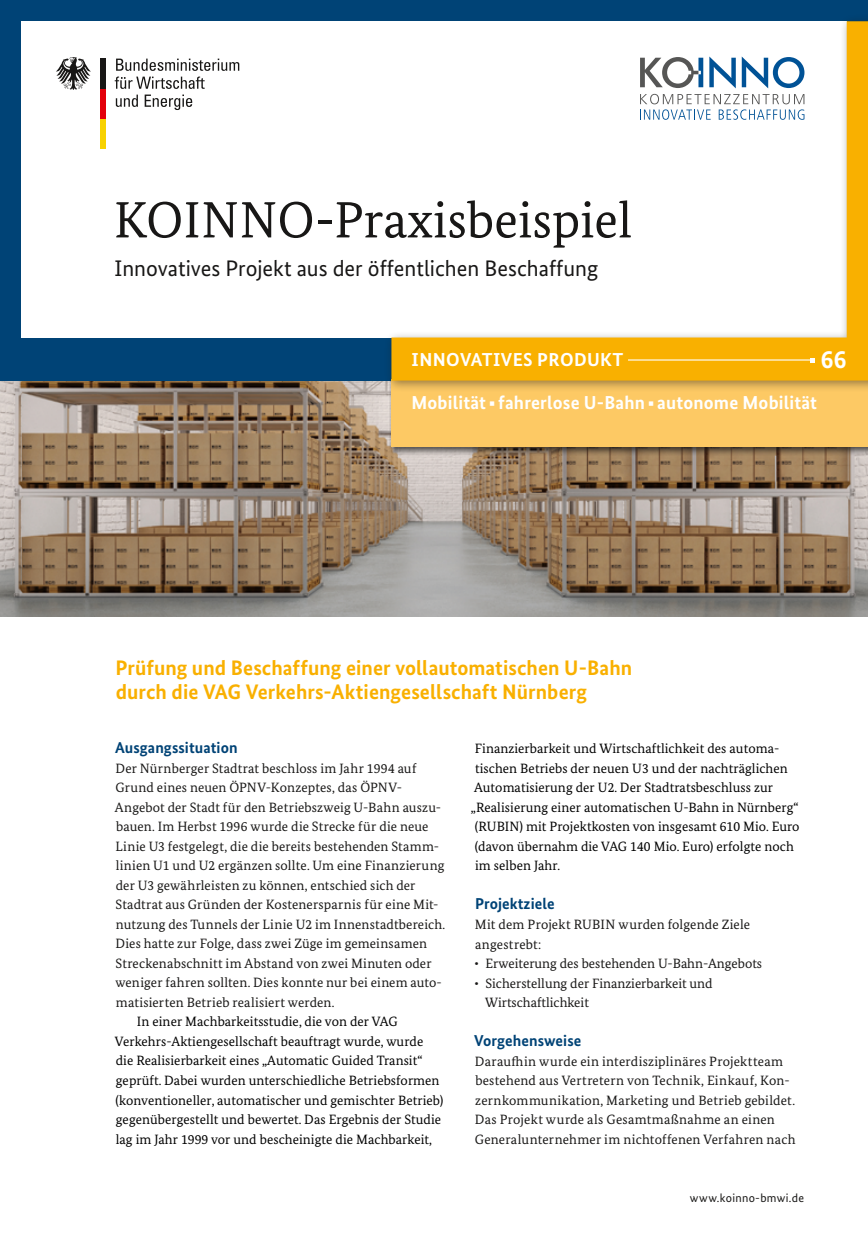
<style>
.page{position:relative;width:868px;height:1238px;background:#fff}
.page>*{position:absolute;margin:0;border:0;box-sizing:border-box;transform-origin:0 0}
.t1{font:51px "Bundes Serif";color:#181716}
.t2{font:700 25.5px "Bundes Sans";color:#fff}
.t3{font:22.5px "Bundes Sans";color:#181716}
.t4{font:700 21px/24px "Bundes Sans";letter-spacing:.005em;color:#f9b000}
.t5{font:700 18.75px "Bundes Sans";letter-spacing:.01em;color:#fff}
.t6{font:700 15.75px "Bundes Sans";letter-spacing:.005em;color:#004376}
.t7{font:13.5px/19.5px "Bundes Serif";letter-spacing:.01em;color:#181716}
.t8{font:13.5px/19.5px "Bundes Serif";letter-spacing:.005em;color:#000}
.t9{font:12px "Bundes Sans";letter-spacing:.025em;color:#181716}
</style>
<div class="page">
<img style="left:0;top:380px;width:867px;height:237px">
<div style="left:0;top:0;width:867px;height:380px;background:#004376"></div>
<div style="left:21px;top:21px;width:825px;height:316px;background:#fff"></div>
<div style="left:100px;top:119px;width:5px;height:30px;background:#f8d200"></div>
<div style="left:100px;top:89px;width:5px;height:30px;background:#e3000b"></div>
<div style="left:100px;top:59px;width:5px;height:30px;background:#181716"></div>
<svg style="left:56px;top:57px;width:35px;height:33px"></svg>
<svg style="left:116px;top:59px;width:123px;height:12px"></svg>
<svg style="left:115px;top:77px;width:90px;height:12px"></svg>
<svg style="left:116px;top:95px;width:22px;height:12px"></svg>
<svg style="left:145px;top:95px;width:47px;height:15px"></svg>
<div style="left:388px;top:376px;width:479px;height:80px;background:#181716;opacity:.75"></div>
<div style="left:391px;top:379px;width:476px;height:67px;background:#fdc964"></div>
<div style="left:384px;top:13px;width:483px;height:380px;background:#181716;opacity:.46"></div>
<svg style="left:391px;top:21px;width:476px;height:359px"></svg>
<hr style="left:628px;top:359px;width:184px;height:1px;background:#fff">
<svg style="left:809px;top:358px;width:5px;height:4px"></svg>
<h1 class="t1" style="left:114px;top:189px;width:520px">KOINNO-Praxisbeispiel</h1>
<h3 class="t3" style="left:115px;top:254px;width:485px">Innovatives Projekt aus der öffentlichen Beschaffung</h3>
<h3 class="t5" style="left:411px;top:348px;width:213px">INNOVATIVES PRODUKT</h3>
<h2 class="t2" style="left:820px;top:343px;width:27px">66</h2>
<h3 class="t5" style="left:411px;top:391px;width:407px">Mobilität ▪ fahrerlose U-Bahn ▪ autonome Mobilität</h3>
<h3 class="t4" style="left:115px;top:656px;width:518px">Prüfung und Beschaffung einer vollautomatischen U-Bahn durch die VAG Verkehrs-Aktiengesellschaft Nürnberg</h3>
<p class="t6" style="left:115px;top:738px;width:124px">Ausgangssituation</p>
<p class="t7" style="left:115px;top:758px;width:332px">Der Nürnberger Stadtrat beschloss im Jahr 1994 auf Grund eines neuen ÖPNV-Konzeptes, das ÖPNV-Angebot der Stadt für den Betriebszweig U-Bahn auszu&shy;bauen. Im Herbst 1996 wurde die Strecke für die neue Linie U3 festgelegt, die die bereits bestehenden Stamm&shy;linien U1 und U2 ergänzen sollte. Um eine Finanzierung der U3 gewährleisten zu können, entschied sich der Stadtrat aus Gründen der Kostenersparnis für eine Mit&shy;nutzung des Tunnels der Linie U2 im Innenstadtbereich.<br>Dies hatte zur Folge, dass zwei Züge im gemeinsamen Streckenabschnitt im Abstand von zwei Minuten oder weniger fahren sollten. Dies konnte nur bei einem auto&shy;matisierten Betrieb realisiert werden.</p>
<p class="t8" style="left:115px;top:1011px;width:330px;text-indent:22px">In einer Machbarkeitsstudie, die von der VAG Verkehrs-Aktiengesellschaft beauftragt wurde, wurde die Realisierbarkeit eines „Automatic Guided Transit“ geprüft. Dabei wurden unterschiedliche Betriebsformen (konventioneller, automatischer und gemischter Betrieb) gegenübergestellt und bewertet. Das Ergebnis der Studie lag im Jahr 1999 vor und bescheinigte die Machbarkeit,</p>
<p class="t8" style="left:475px;top:738px;width:306px">Finanzierbarkeit und Wirtschaftlichkeit des automa-</p>
<p class="t8" style="left:475px;top:758px;width:314px">tischen Betriebs der neuen U3 und der nachträglichen</p>
<p class="t8" style="left:474px;top:777px;width:300px">Automatisierung der U2. Der Stadtratsbeschluss zur</p>
<p class="t8" style="left:471px;top:797px;width:329px">„Realisierung einer automatischen U-Bahn in Nürnberg“</p>
<p class="t8" style="left:475px;top:816px;width:326px">(RUBIN) mit Projektkosten von insgesamt 610 Mio. Euro</p>
<p class="t8" style="left:475px;top:836px;width:320px">(davon übernahm die VAG 140 Mio. Euro) erfolgte noch</p>
<p class="t8" style="left:475px;top:855px;width:86px">im selben Jahr.</p>
<p class="t6" style="left:475px;top:894px;width:81px">Projektziele</p>
<p class="t7" style="left:474px;top:914px;width:277px">Mit dem Projekt RUBIN wurden folgende Ziele angestrebt:</p>
<p class="t7" style="left:474px;top:953px;width:289px">• Erweiterung des bestehenden U-Bahn-Angebots</p>
<p class="t7" style="left:485px;top:972px;width:229px;text-indent:-11px">• Sicherstellung der Finanzierbarkeit und<br>Wirtschaftlichkeit</p>
<p class="t6" style="left:474px;top:1030px;width:109px">Vorgehensweise</p>
<p class="t7" style="left:474px;top:1050px;width:322px">Daraufhin wurde ein interdisziplinäres Projektteam bestehend aus Vertretern von Technik, Einkauf, Kon&shy;zernkommunikation, Marketing und Betrieb gebildet.<br>Das Projekt wurde als Gesamtmaßnahme an einen Generalunternehmer im nichtoffenen Verfahren nach</p>
<p class="t9" style="left:689px;top:1190px;width:116px">www.koinno-bmwi.de</p>
</div>
